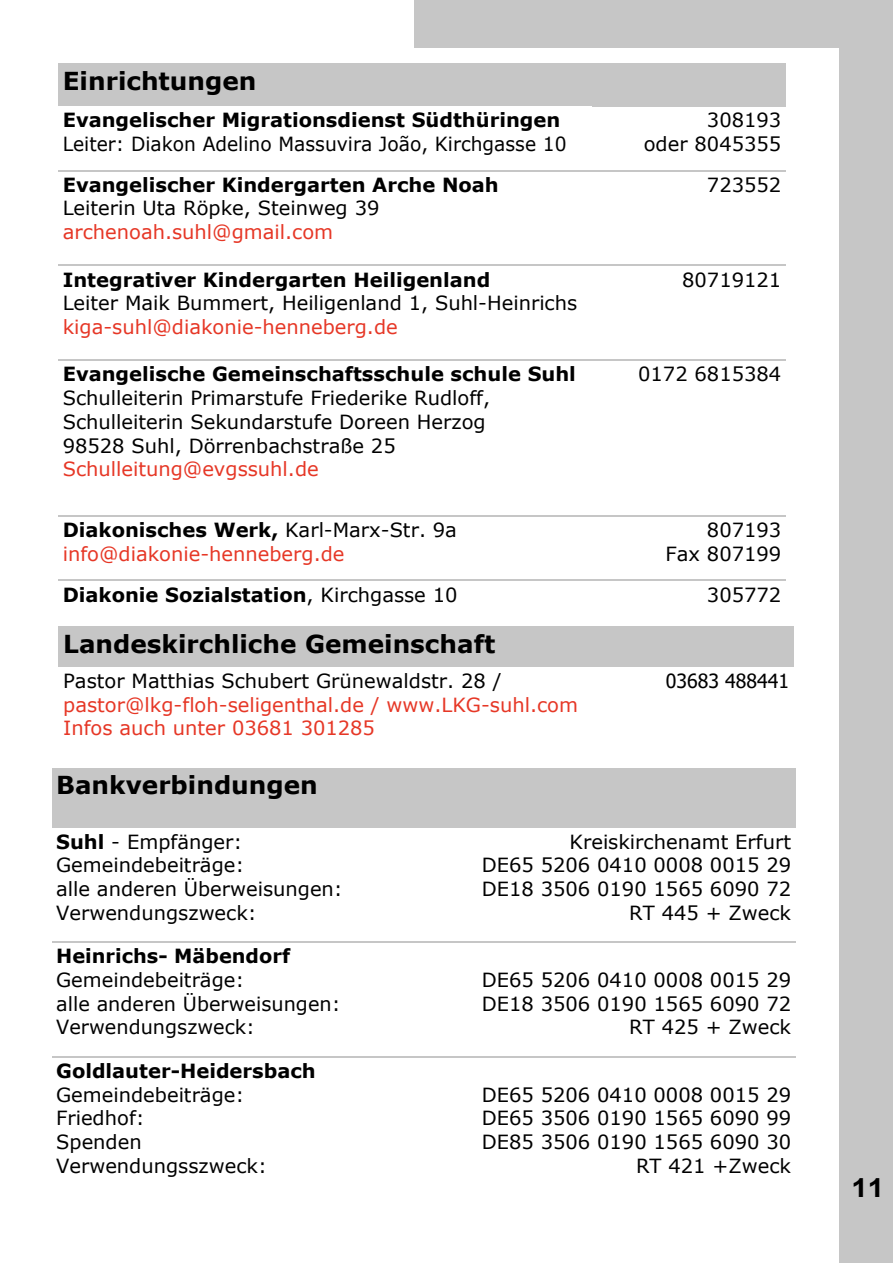
<style>
.page{position:relative;width:893px;height:1263px;background:#fff}
.page>*{position:absolute;margin:0;border:0;box-sizing:border-box;transform-origin:0 0}
.t1{font:700 36px "Candara";color:#000}
.t2{font:700 26.25px "Arial";color:#000;scale:1.12 1}
.t3{font:700 24.75px "Verdana";color:#000}
.t4{font:19.5px/23.7px "Verdana";color:#000;text-align:right}
.t5{font:700 19.5px "Verdana";color:#000}
.t6{font:19.5px/23.7px "Verdana";color:#e63726}
.t7{font:19.5px "Verdana";color:#000;scale:.96 1}
.t8{font:19.5px "Tahoma";color:#000}
.s1{font-weight:700;color:#000}
.s2{color:#000}
.s3{font-weight:400}
.s4{font-weight:700}
</style>
<div class="page">
<div style="left:839px;top:0;width:54px;height:1263px;background:#c6c6c6"></div>
<div style="left:52px;top:768px;width:413px;height:59px;background:#c6c6c6"></div>
<div style="left:465px;top:768px;width:331px;height:59px;background:#c6c6c6"></div>
<hr style="left:52px;top:941px;width:413px;height:2px;background:#c6c6c6">
<hr style="left:465px;top:941px;width:331px;height:2px;background:#c6c6c6">
<hr style="left:52px;top:1056px;width:413px;height:2px;background:#c6c6c6">
<hr style="left:465px;top:1056px;width:331px;height:2px;background:#c6c6c6">
<div style="left:59px;top:627px;width:539px;height:40px;background:#c6c6c6"></div>
<div style="left:598px;top:627px;width:195px;height:40px;background:#c6c6c6"></div>
<div style="left:58px;top:64px;width:728px;height:42px;background:#c6c6c6"></div>
<hr style="left:592px;top:105px;width:194px;height:2px;background:#c6c6c6">
<hr style="left:58px;top:170px;width:534px;height:1px;background:#c6c6c6">
<hr style="left:592px;top:170px;width:194px;height:1px;background:#c6c6c6">
<hr style="left:58px;top:265px;width:534px;height:1px;background:#c6c6c6">
<hr style="left:592px;top:265px;width:194px;height:1px;background:#c6c6c6">
<hr style="left:58px;top:360px;width:534px;height:1px;background:#c6c6c6">
<hr style="left:592px;top:360px;width:194px;height:1px;background:#c6c6c6">
<hr style="left:58px;top:515px;width:534px;height:2px;background:#c6c6c6">
<hr style="left:592px;top:515px;width:194px;height:2px;background:#c6c6c6">
<hr style="left:58px;top:580px;width:534px;height:1px;background:#c6c6c6">
<hr style="left:592px;top:580px;width:194px;height:1px;background:#c6c6c6">
<div style="left:414px;top:0;width:466px;height:48px;background:#c6c6c6"></div>
<p class="t3" style="left:63px;top:71px;width:195px">Einrichtungen</p>
<p class="t5" style="left:63px;top:112px;width:499px">Evangelischer Migrationsdienst Südthüringen</p>
<p class="t7" style="left:63px;top:136px;width:526px">Leiter: Diakon Adelino Massuvira João, Kirchgasse 10</p>
<p class="t5" style="left:63px;top:177px;width:438px">Evangelischer Kindergarten Arche Noah</p>
<p class="t4" style="left:63px;top:198px;width:318px">Leiterin Uta Röpke, Steinweg 39</p>
<p class="t6" style="left:63px;top:222px;width:272px">archenoah.suhl@gmail.com</p>
<p class="t5" style="left:63px;top:272px;width:429px">Integrativer Kindergarten Heiligenland</p>
<p class="t4" style="left:63px;top:293px;width:516px">Leiter Maik Bummert, Heiligenland 1, Suhl-Heinrichs</p>
<p class="t6" style="left:63px;top:317px;width:337px">kiga-suhl@diakonie-henneberg.de</p>
<p class="t5" style="left:63px;top:366px;width:515px">Evangelische Gemeinschaftsschule schule Suhl</p>
<p class="t4" style="left:63px;top:388px;width:429px;text-align:left">Schulleiterin Primarstufe Friederike Rudloff,<br>Schulleiterin Sekundarstufe Doreen Herzog<br>98528 Suhl, Dörrenbachstraße 25</p>
<p class="t6" style="left:63px;top:459px;width:258px">Schulleitung@evgssuhl.de</p>
<p class="t4" style="left:644px;top:110px;width:139px">308193<br>oder 8045355</p>
<p class="t4" style="left:707px;top:174px;width:76px">723552</p>
<p class="t4" style="left:682px;top:269px;width:101px">80719121</p>
<p class="t4" style="left:638px;top:364px;width:145px">0172 6815384</p>
<p class="t6" style="left:63px;top:520px;width:396px"><span class="s1">Diakonisches Werk,</span> <span class="s2">Karl-Marx-Str. 9a </span>info@diakonie-henneberg.de</p>
<p class="t4" style="left:666px;top:520px;width:117px">807193<br>Fax 807199</p>
<p class="t5" style="left:63px;top:587px;width:396px">Diakonie Sozialstation<span class="s3">, Kirchgasse 10</span></p>
<p class="t4" style="left:707px;top:584px;width:76px">305772</p>
<p class="t3" style="left:63px;top:634px;width:434px">Landeskirchliche Gemeinschaft</p>
<p class="t4" style="left:63px;top:670px;width:440px">Pastor Matthias Schubert Grünewaldstr. 28 /</p>
<p class="t6" style="left:63px;top:694px;width:516px">pastor@lkg-floh-seligenthal.de / www.LKG-suhl.com<br>Infos auch unter 03681 301285</p>
<p class="t8" style="left:666px;top:673px;width:125px">03683 488441</p>
<p class="t3" style="left:56px;top:775px;width:263px">Bankverbindungen</p>
<p class="t4" style="left:56px;top:831px;width:288px;text-align:left"><span class="s4">Suhl</span> - Empfänger:<br>Gemeindebeiträge:<br>alle anderen Überweisungen:<br>Verwendungszweck:</p>
<p class="t4" style="left:482px;top:831px;width:311px">Kreiskirchenamt Erfurt<br>DE65 5206 0410 0008 0015 29<br>DE18 3506 0190 1565 6090 72<br>RT 445 + Zweck</p>
<p class="t5" style="left:56px;top:948px;width:235px">Heinrichs- Mäbendorf</p>
<p class="t4" style="left:56px;top:970px;width:286px;text-align:left">Gemeindebeiträge:<br>alle anderen Überweisungen:<br>Verwendungszweck:</p>
<p class="t4" style="left:482px;top:970px;width:311px">DE65 5206 0410 0008 0015 29<br>DE18 3506 0190 1565 6090 72<br>RT 425 + Zweck</p>
<p class="t5" style="left:56px;top:1063px;width:261px">Goldlauter-Heidersbach</p>
<p class="t4" style="left:56px;top:1084px;width:212px;text-align:left">Gemeindebeiträge:<br>Friedhof:<br>Spenden<br>Verwendungsszweck:</p>
<p class="t4" style="left:482px;top:1084px;width:311px">DE65 5206 0410 0008 0015 29<br>DE65 3506 0190 1565 6090 99<br>DE85 3506 0190 1565 6090 30<br>RT 421 +Zweck</p>
<h1 class="t1" style="left:855px;top:1165px;width:26px">11</h1>
<h2 class="t2" style="left:851px;top:1178px;width:31px">11</h2>
</div>
